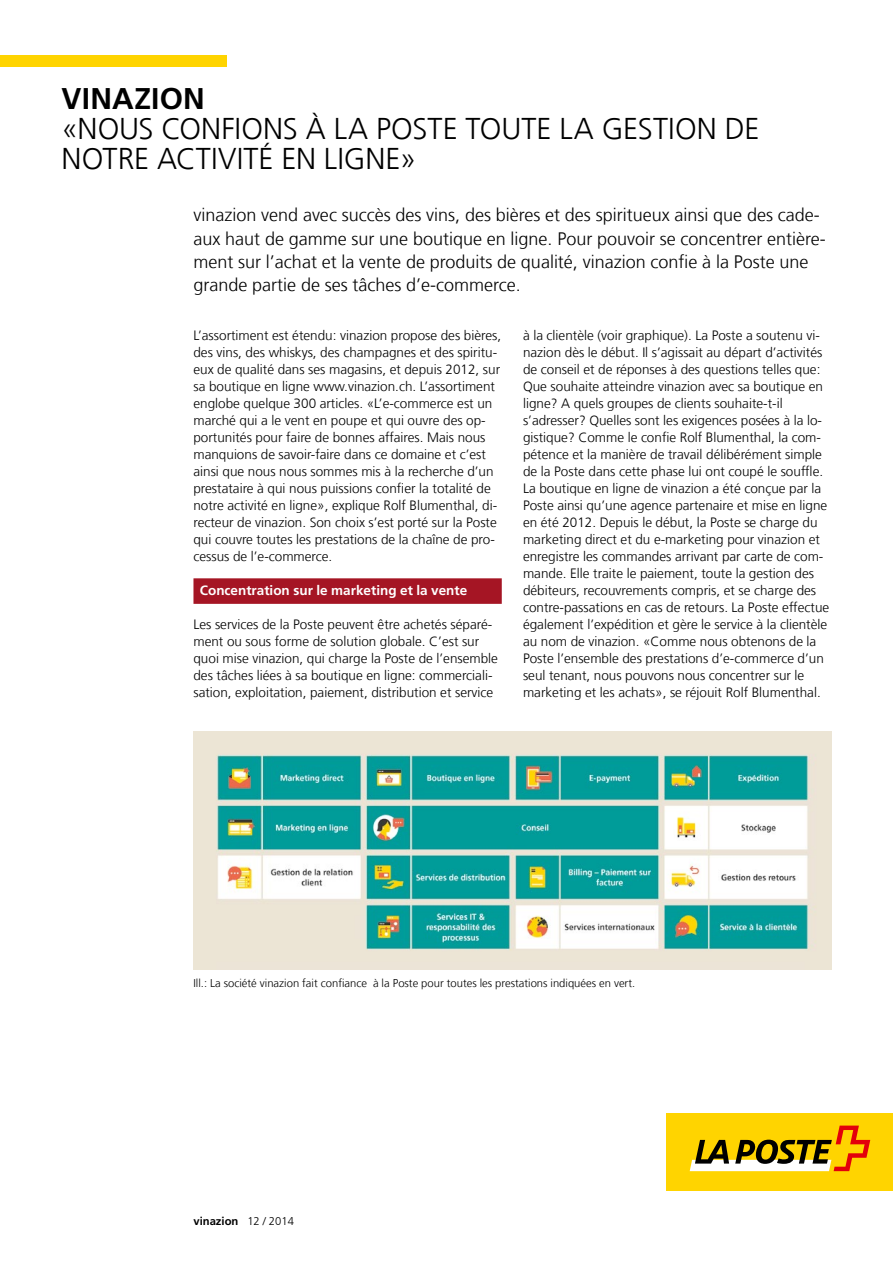
<style>
.page{position:relative;width:893px;height:1263px;background:#fff}
.page>*{position:absolute;margin:0;border:0;box-sizing:border-box;transform-origin:0 0}
.t1{font:300 30px/30px "Frutiger";letter-spacing:.005em;color:#000}
.t2{font:300 18px/23.4px "Frutiger";color:#000}
.t3{font:300 13.5px/17px "Frutiger";color:#000}
.t4{font:700 13.5px "Frutiger";color:#fff}
.t5{font:300 11.25px "Frutiger";color:#000}
.t6{font:700 11.25px "Frutiger";color:#000}
.s1{font-weight:700}
.s2{font-weight:300}
</style>
<div class="page">
<div style="left:193px;top:578px;width:309px;height:26px;background:#a51524"></div>
<img style="left:193px;top:731px;width:638px;height:238px">
<div style="left:0;top:55px;width:226px;height:12px;background:#ffd400"></div>
<div style="left:667px;top:1113px;width:226px;height:78px;background:#ffd400"></div>
<svg style="left:690px;top:1125px;width:180px;height:46px"></svg>
<h1 class="t1" style="left:62px;top:84px;width:699px"><span class="s1">VINAZION<br></span>«NOUS CONFIONS À LA POSTE TOUTE LA GESTION DE<br>NOTRE ACTIVITÉ EN LIGNE»</h1>
<p class="t2" style="left:193px;top:203px;width:634px">vinazion vend avec succès des vins, des bières et des spiritueux ainsi que des cade&shy;aux haut de gamme sur une boutique en ligne. Pour pouvoir se concentrer entière&shy;ment sur l’achat et la vente de produits de qualité, vinazion confie à la Poste une grande partie de ses tâches d’e-commerce.</p>
<p class="t3" style="left:193px;top:327px;width:309px">L’assortiment est étendu: vinazion propose des bières, des vins, des whiskys, des champagnes et des spiritu&shy;eux de qualité dans ses magasins, et depuis 2012, sur sa boutique en ligne www.vinazion.ch. L’assortiment englobe quelque 300 articles. «L’e-commerce est un marché qui a le vent en poupe et qui ouvre des op&shy;portunités pour faire de bonnes affaires. Mais nous manquions de savoir-faire dans ce domaine et c’est ainsi que nous nous sommes mis à la recherche d’un prestataire à qui nous puissions confier la totalité de notre activité en ligne», explique Rolf Blumenthal, di&shy;recteur de vinazion. Son choix s’est porté sur la Poste qui couvre toutes les prestations de la chaîne de pro&shy;cessus de l’e-commerce.</p>
<h2 class="t4" style="left:200px;top:583px;width:269px">Concentration sur le marketing et la vente</h2>
<p class="t3" style="left:193px;top:616px;width:306px">Les services de la Poste peuvent être achetés séparé&shy;ment ou sous forme de solution globale. C’est sur quoi mise vinazion, qui charge la Poste de l’ensemble des tâches liées à sa boutique en ligne: commerciali&shy;sation, exploitation, paiement, distribution et service</p>
<p class="t3" style="left:523px;top:327px;width:308px">à la clientèle (voir graphique). La Poste a soutenu vi&shy;nazion dès le début. Il s’agissait au départ d’activités de conseil et de réponses à des questions telles que:<br>Que souhaite atteindre vinazion avec sa boutique en ligne? A quels groupes de clients souhaite-t-il s’adresser? Quelles sont les exigences posées à la lo&shy;gistique? Comme le confie Rolf Blumenthal, la com&shy;pétence et la manière de travail délibérément simple de la Poste dans cette phase lui ont coupé le souffle.<br>La boutique en ligne de vinazion a été conçue par la Poste ainsi qu’une agence partenaire et mise en ligne en été 2012. Depuis le début, la Poste se charge du marketing direct et du e-marketing pour vinazion et enregistre les commandes arrivant par carte de com&shy;mande. Elle traite le paiement, toute la gestion des débiteurs, recouvrements compris, et se charge des contre-passations en cas de retours. La Poste effectue également l’expédition et gère le service à la clientèle au nom de vinazion. «Comme nous obtenons de la Poste l’ensemble des prestations d’e-commerce d’un seul tenant, nous pouvons nous concentrer sur le marketing et les achats», se réjouit Rolf Blumenthal.</p>
<p class="t5" style="left:193px;top:976px;width:443px">Ill.: La société vinazion fait confiance à la Poste pour toutes les prestations indiquées en vert.</p>
<p class="t6" style="left:193px;top:1214px;width:102px">vinazion <span class="s2">12 / 2014</span></p>
</div>
